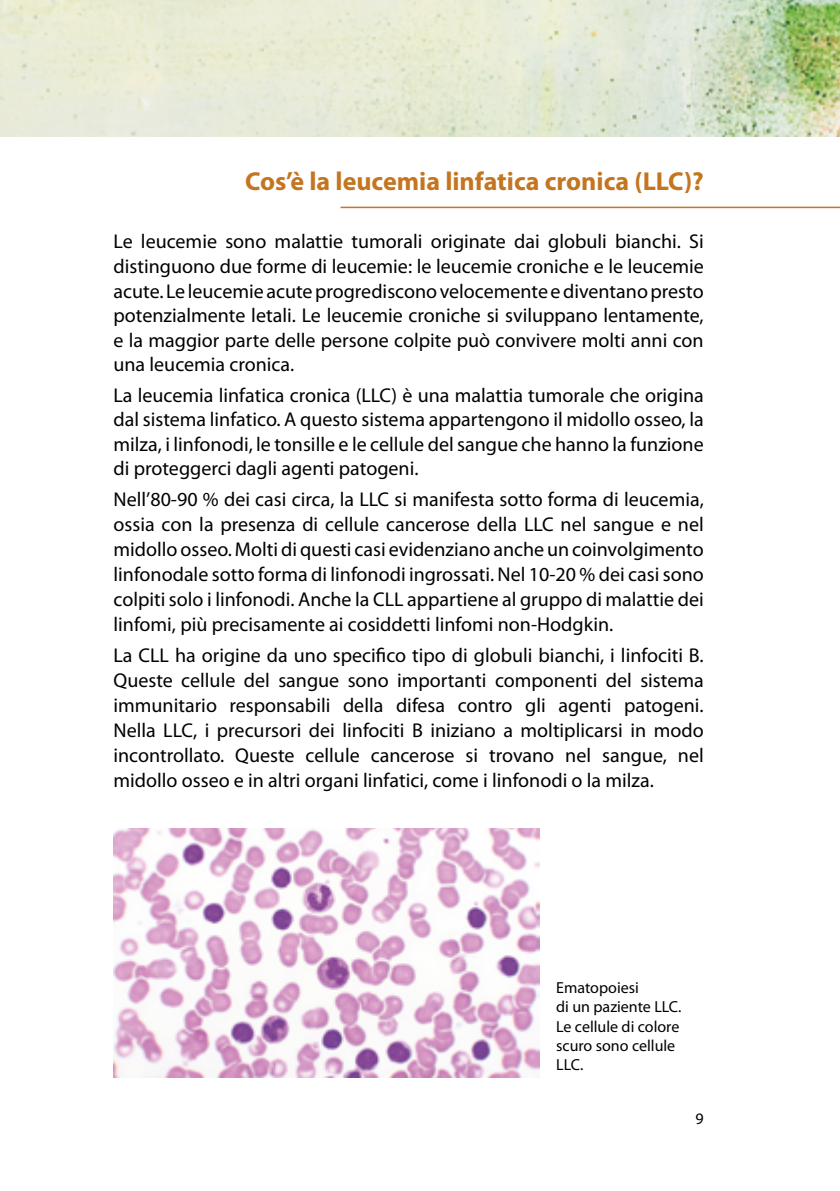
<style>
.page{position:relative;width:840px;height:1191px;background:#fff}
.page>*{position:absolute;margin:0;border:0;box-sizing:border-box;transform-origin:0 0}
.t1{font:700 26px "Myriad Pro";color:#c47520}
.t2{font:20px/25px "Myriad Pro";color:#000;text-align:justify}
.t3{font:16px/19.2px "Myriad Pro";color:#000}
</style>
<div class="page">
<img style="left:0;top:0;width:839px;height:136px">
<hr style="left:340px;top:207px;width:499px;height:1px;background:#c47520">
<img style="left:113px;top:828px;width:426px;height:249px">
<h1 class="t1" style="left:245px;top:164px;width:460px">Cos’è la leucemia linfatica cronica (LLC)?</h1>
<p class="t2" style="left:113px;top:229px;width:591px">Le leucemie sono malattie tumorali originate dai globuli bianchi. Si distinguono due forme di leucemie: le leucemie croniche e le leucemie acute. Le leucemie acute progrediscono velocemente e diventano presto potenzialmente letali. Le leucemie croniche si sviluppano lentamente, e la maggior parte delle persone colpite può convivere molti anni con una leucemia cronica.</p>
<p class="t2" style="left:113px;top:382px;width:591px">La leucemia linfatica cronica (LLC) è una malattia tumorale che origina dal sistema linfatico. A questo sistema appartengono il midollo osseo, la milza, i linfonodi, le tonsille e le cellule del sangue che hanno la funzione di proteggerci dagli agenti patogeni.</p>
<p class="t2" style="left:113px;top:486px;width:591px">Nell’80-90 % dei casi circa, la LLC si manifesta sotto forma di leucemia, ossia con la presenza di cellule cancerose della LLC nel sangue e nel midollo osseo. Molti di questi casi evidenziano anche un coinvolgimento linfonodale sotto forma di linfonodi ingrossati. Nel 10-20 % dei casi sono colpiti solo i linfonodi. Anche la CLL appartiene al gruppo di malattie dei linfomi, più precisamente ai cosiddetti linfomi non-Hodgkin.</p>
<p class="t2" style="left:113px;top:642px;width:591px">La CLL ha origine da uno specifico tipo di globuli bianchi, i linfociti B.<br>Queste cellule del sangue sono importanti componenti del sistema immunitario responsabili della difesa contro gli agenti patogeni.<br>Nella LLC, i precursori dei linfociti B iniziano a moltiplicarsi in modo incontrollato. Queste cellule cancerose si trovano nel sangue, nel midollo osseo e in altri organi linfatici, come i linfonodi o la milza.</p>
<p class="t3" style="left:556px;top:978px;width:127px">Ematopoiesi<br>di un paziente LLC.<br>Le cellule di colore scuro sono cellule<br>LLC.</p>
<p class="t3" style="left:695px;top:1108px;width:10px">9</p>
</div>
